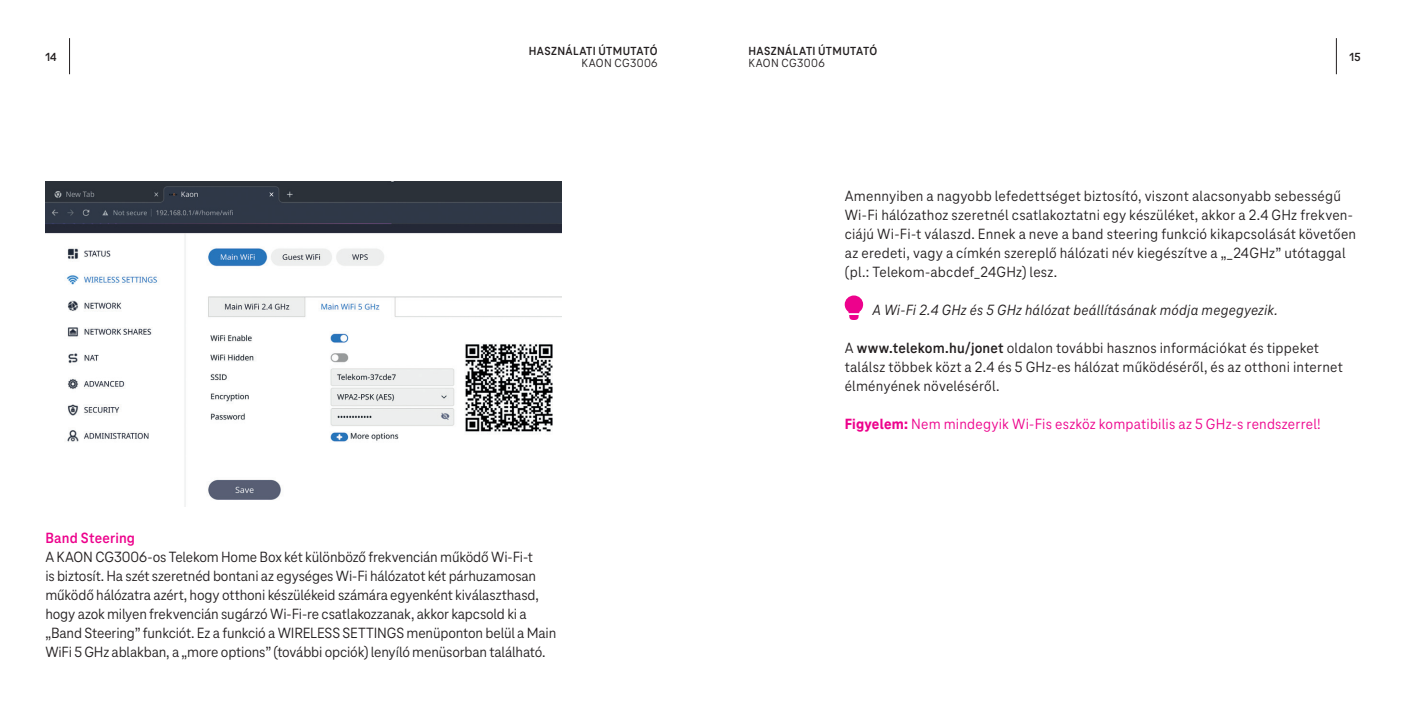
<style>
.page{position:relative;width:1406px;height:703px;background:#fff}
.page>*{position:absolute;margin:0;border:0;box-sizing:border-box;transform-origin:0 0}
.t1{font:15.4px/19px "Tele Neo";letter-spacing:.005em;color:#231f20}
.t2{font:15.4px "Tele Neo";letter-spacing:.015em;color:#ed028c}
.t3{font:italic 15.4px "Tele Neo";letter-spacing:.015em;color:#231f20}
.t4{font:700 15.4px "Tele Neo";letter-spacing:.015em;color:#ed028c}
.t5{font:700 12.2px "Tele Neo";letter-spacing:.03em;color:#231f20}
.t6{font:12.2px "Tele Neo";letter-spacing:.035em;color:#231f20}
.s1{font-weight:700}
.s2{font-weight:800}
</style>
<div class="page">
<hr style="left:69px;top:38px;width:1px;height:36px;background:#231f20">
<hr style="left:1336px;top:38px;width:1px;height:36px;background:#231f20">
<svg style="left:845px;top:296px;width:18px;height:24px"></svg>
<img style="left:45px;top:181px;width:516px;height:325px">
<p class="t5" style="left:529px;top:44px;width:130px">HASZNÁLATI ÚTMUTATÓ</p>
<p class="t6" style="left:581px;top:56px;width:78px">KAON CG3006</p>
<p class="t5" style="left:748px;top:44px;width:130px">HASZNÁLATI ÚTMUTATÓ</p>
<p class="t6" style="left:748px;top:56px;width:78px">KAON CG3006</p>
<p class="t5" style="left:45px;top:50px;width:13px">14</p>
<p class="t5" style="left:1349px;top:50px;width:13px">15</p>
<p class="t4" style="left:45px;top:529px;width:91px">Band Steering</p>
<p class="t1" style="left:45px;top:548px;width:512px">A KAON CG3006-os Telekom Home Box két különböző frekvencián működő Wi-Fi-t<br>is biztosít. Ha szét szeretnéd bontani az egységes Wi-Fi hálózatot két párhuzamosan működő hálózatra azért, hogy otthoni készülékeid számára egyenként kiválaszthasd, hogy azok milyen frekvencián sugárzó Wi-Fi-re csatlakozzanak, akkor kapcsold ki a „Band Steering” funkciót. Ez a funkció a WIRELESS SETTINGS menüponton belül a Main WiFi 5 GHz ablakban, a „more options” (további opciók) lenyíló menüsorban található.</p>
<p class="t1" style="left:845px;top:187px;width:513px">Amennyiben a nagyobb lefedettséget biztosító, viszont alacsonyabb sebességű Wi-Fi hálózathoz szeretnél csatlakoztatni egy készüléket, akkor a 2.4 GHz frekven&shy;ciájú Wi-Fi-t válaszd. Ennek a neve a band steering funkció kikapcsolását követően az eredeti, vagy a címkén szereplő hálózati név kiegészítve a „_24GHz” utótaggal (pl.: Telekom-abcdef_24GHz) lesz.</p>
<p class="t3" style="left:872px;top:301px;width:407px">A Wi-Fi 2.4 GHz és 5 GHz hálózat beállításának módja megegyezik.</p>
<p class="t1" style="left:845px;top:339px;width:500px">A <span class="s1">www.telekom.hu/jonet</span> oldalon további hasznos információkat és tippeket találsz többek közt a 2.4 és 5 GHz-es hálózat működéséről, és az otthoni internet élményének növeléséről.</p>
<p class="t2" style="left:845px;top:415px;width:478px"><span class="s2">Figyelem:</span> Nem mindegyik Wi-Fis eszköz kompatibilis az 5 GHz-s rendszerrel!</p>
</div>
